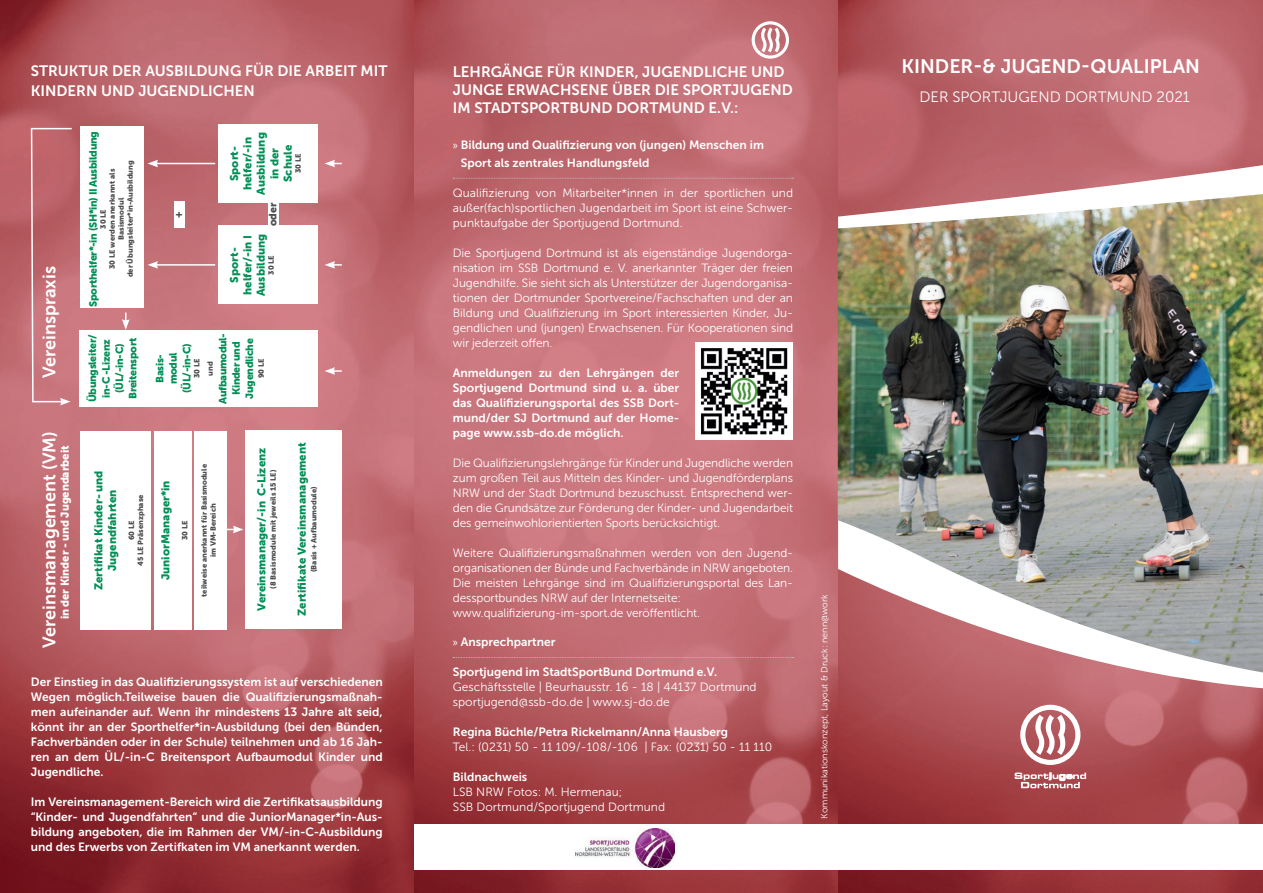
<style>
.page{position:relative;width:1263px;height:893px;background:#fff}
.page>*{position:absolute;margin:0;border:0;box-sizing:border-box;transform-origin:0 0}
.t1{font:19.5px "Museo Sans 700";color:#fff}
.t2{font:18px "Museo Sans 700";color:#fff}
.t3{font:15px/18px "Museo Sans 700";color:#fff}
.t4{font:15px "Museo Sans 300";color:#fff}
.t5{font:12px/15px "Museo Sans 300";letter-spacing:-.01em;color:#fff;text-align:justify}
.t6{font:12px/15px "Museo Sans 700";color:#fff;text-align:justify}
.t7{font:11.25px/13.5px "Museo Sans 900";color:#008f55;text-align:center}
.t8{font:11.25px "Museo Sans 900";letter-spacing:-.005em;color:#fff}
.t9{font:10.5px/13.5px "Museo Sans 900";letter-spacing:-.03em;color:#008f55;text-align:center}
.t10{font:10.5px "Museo Sans 900";color:#4b4c4d}
.t11{font:9px "Museo Sans 300";color:#fff}
.t12{font:7.5px/9px "Museo Sans 900";color:#4b4c4d;text-align:center}
.s1{font-family:"Myriad Pro"}
</style>
<div class="page">
<img style="left:838px;top:0;width:425px;height:893px">
<img style="left:414px;top:0;width:424px;height:893px">
<svg style="left:453px;top:178px;width:341px;height:1px"></svg>
<svg style="left:453px;top:657px;width:341px;height:1px"></svg>
<svg style="left:752px;top:21px;width:37px;height:38px"></svg>
<div style="left:412px;top:825px;width:851px;height:45px;background:#fff"></div>
<img style="left:0;top:0;width:414px;height:893px">
<svg style="left:1020px;top:705px;width:60px;height:60px"></svg>
<svg style="left:1014px;top:772px;width:72px;height:16px"></svg>
<svg style="left:838px;top:672px;width:425px;height:19px;background:#c4777d"></svg>
<svg style="left:838px;top:163px;width:425px;height:31px;fill:#be696f"></svg>
<img style="left:838px;top:194px;width:425px;height:478px">
<img style="left:575px;top:828px;width:99px;height:40px">
<img style="left:695px;top:343px;width:97px;height:97px">
<div style="left:154px;top:431px;width:37px;height:198px;background:#fff"></div>
<div style="left:194px;top:431px;width:33px;height:198px;background:#fff"></div>
<div style="left:80px;top:431px;width:70px;height:198px;background:#fff"></div>
<div style="left:246px;top:431px;width:96px;height:198px;background:#fff"></div>
<div style="left:219px;top:225px;width:99px;height:79px;background:#fff"></div>
<div style="left:219px;top:124px;width:99px;height:79px;background:#fff"></div>
<div style="left:80px;top:330px;width:238px;height:77px;background:#fff"></div>
<div style="left:80px;top:127px;width:64px;height:181px;background:#fff"></div>
<hr style="left:156px;top:264px;width:59px;height:2px;background:#fff">
<svg style="left:148px;top:261px;width:10px;height:8px"></svg>
<svg style="left:30px;top:127px;width:43px;height:278px;background:#c47278"></svg>
<svg style="left:227px;top:526px;width:16px;height:7px"></svg>
<svg style="left:325px;top:367px;width:17px;height:8px"></svg>
<hr style="left:156px;top:163px;width:59px;height:1px;background:#fff">
<svg style="left:148px;top:160px;width:10px;height:7px"></svg>
<svg style="left:325px;top:261px;width:17px;height:8px"></svg>
<svg style="left:325px;top:160px;width:17px;height:7px"></svg>
<svg style="left:122px;top:313px;width:8px;height:17px"></svg>
<div style="left:269px;top:201px;width:10px;height:27px;background:#fff"></div>
<div style="left:174px;top:201px;width:10px;height:27px;background:#fff"></div>
<p class="t3" style="left:31px;top:62px;width:358px;line-height:19.2px">STRUKTUR DER AUSBILDUNG FÜR DIE ARBEIT MIT<br>KINDERN UND JUGENDLICHEN</p>
<h2 class="t2" style="left:39px;top:378px;width:114px;rotate:-90deg">Vereinspraxis</h2>
<h2 class="t2" style="left:39px;top:648px;width:218px;rotate:-90deg">Vereinsmanagement (VM)</h2>
<p class="t8" style="left:59px;top:619px;width:176px;rotate:-90deg">in der Kinder - und Jugendarbeit</p>
<p class="t9" style="left:86px;top:307px;width:177px;rotate:-90deg">Sporthelfer*-in (SH*in) II Ausbildung</p>
<p class="t12" style="left:99px;top:277px;width:119px;rotate:-90deg">30 LE<br>30 LE werden anerkannt als<br>Basismodul<br>der Übungsleiter*in-Ausbildung</p>
<p class="t10" style="left:172px;top:218px;width:8px;rotate:-90deg">+</p>
<p class="t7" style="left:227px;top:195px;width:64px;rotate:-90deg">Sport&shy;helfer/-in<br>Ausbildung in der<br>Schule</p>
<p class="t12" style="left:294px;top:173px;width:21px;rotate:-90deg">30 LE</p>
<p class="t10" style="left:267px;top:226px;width:25px;rotate:-90deg">oder</p>
<p class="t7" style="left:227px;top:296px;width:64px;rotate:-90deg">Sport&shy;helfer/-in I<br>Ausbildung</p>
<p class="t12" style="left:267px;top:275px;width:21px;rotate:-90deg">30 LE</p>
<p class="t9" style="left:216px;top:404px;width:73px;rotate:-90deg">Aufbaumodul-<br>Kinder und<br>Jugendliche</p>
<p class="t9" style="left:86px;top:402px;width:69px;rotate:-90deg">Übungsleiter/ in-C -Lizenz (ÜL/-in-C)<br>Breitensport</p>
<p class="t9" style="left:153px;top:393px;width:51px;rotate:-90deg">Basis&shy;modul (ÜL/-in-C)</p>
<p class="t12" style="left:257px;top:378px;width:21px;rotate:-90deg">90 LE</p>
<p class="t12" style="left:190px;top:378px;width:21px;line-height:13.5px;rotate:-90deg">30 LE und</p>
<p class="t7" style="left:92px;top:590px;width:122px;rotate:-90deg">Zertifikat Kinder- und<br>Jugendfahrten</p>
<p class="t12" style="left:127px;top:566px;width:73px;rotate:-90deg">60 LE<br>45 LE Präsenzphase</p>
<p class="t7" style="left:159px;top:580px;width:102px;rotate:-90deg">JuniorManager*in</p>
<p class="t12" style="left:180px;top:540px;width:21px;rotate:-90deg">30 LE</p>
<p class="t12" style="left:200px;top:597px;width:134px;rotate:-90deg">teilweise anerkannt für Basismodule im VM-Bereich</p>
<p class="t7" style="left:255px;top:611px;width:164px;rotate:-90deg">Vereinsmanager/-in C-Lizenz</p>
<p class="t12" style="left:269px;top:589px;width:121px;rotate:-90deg">(8 Basismodule mit jeweils 15 LE)</p>
<p class="t7" style="left:295px;top:616px;width:175px;rotate:-90deg">Zertifikate Vereinsmanagement</p>
<p class="t12" style="left:309px;top:572px;width:87px;rotate:-90deg">(Basis + Aufbaumodule)</p>
<p class="t6" style="left:31px;top:674px;width:353px">Der Einstieg in das Qualifizierungssystem ist auf verschiedenen Wegen möglich.Teilweise bauen die Qualifizierungsmaßnah&shy;men aufeinander auf. Wenn ihr mindestens 13 Jahre alt seid, könnt ihr an der Sporthelfer*in-Ausbildung (bei den Bünden, Fachverbänden oder in der Schule) teilnehmen und ab 16 Jah&shy;ren an dem ÜL/-in-C Breitensport Aufbaumodul Kinder und Jugendliche.</p>
<p class="t6" style="left:31px;top:794px;width:353px">Im Vereinsmanagement-Bereich wird die Zertifikatsausbildung “Kinder- und Jugendfahrten“ und die JuniorManager*in-Aus&shy;bildung angeboten, die im Rahmen der VM/-in-C-Ausbildung und des Erwerbs von Zertifkaten im VM anerkannt werden.</p>
<p class="t3" style="left:453px;top:63px;width:342px">LEHRGÄNGE FÜR KINDER, JUGENDLICHE UND<br>JUNGE ERWACHSENE ÜBER DIE SPORTJUGEND<br>IM STADTSPORTBUND DORTMUND E. V.:</p>
<p class="t6" style="left:461px;top:136px;width:305px;line-height:18px;text-indent:-8px"><span class="s1">»</span> Bildung und Qualifizierung von (jungen) Menschen im<br>Sport als zentrales Handlungsfeld</p>
<p class="t5" style="left:453px;top:186px;width:342px">Qualifizierung von Mitarbeiter*innen in der sportlichen und außer(fach)sportlichen Jugendarbeit im Sport ist eine Schwer&shy;punktaufgabe der Sportjugend Dortmund.</p>
<p class="t5" style="left:453px;top:246px;width:342px">Die Sportjugend Dortmund ist als eigenständige Jugendorga&shy;nisation im SSB Dortmund e. V. anerkannter Träger der freien Jugendhilfe. Sie sieht sich als Unterstützer der Jugendorganisa&shy;tionen der Dortmunder Sportvereine/Fachschaften und der an Bildung und Qualifizierung im Sport interessierten Kinder, Ju&shy;gendlichen und (jungen) Erwachsenen. Für Kooperationen sind wir jederzeit offen.</p>
<p class="t6" style="left:453px;top:366px;width:228px">Anmeldungen zu den Lehrgängen der Sportjugend Dortmund sind u. a. über das Qualifizierungsportal des SSB Dort&shy;mund/der SJ Dortmund auf der Home&shy;page www.ssb-do.de möglich.</p>
<p class="t5" style="left:453px;top:456px;width:342px">Die Qualifizierungslehrgänge für Kinder und Jugendliche werden zum großen Teil aus Mitteln des Kinder- und Jugendförderplans NRW und der Stadt Dortmund bezuschusst. Entsprechend wer&shy;den die Grundsätze zur Förderung der Kinder- und Jugendarbeit des gemeinwohlorientierten Sports berücksichtigt.</p>
<p class="t5" style="left:453px;top:546px;width:342px;text-align:left">Weitere Qualifizierungsmaßnahmen werden von den Jugend&shy;organisationen der Bünde und Fachverbände in NRW angeboten.<br>Die meisten Lehrgänge sind im Qualifizierungsportal des Lan&shy;dessportbundes NRW auf der Internetseite: www.qualifizierung-im-sport.de veröffentlicht.</p>
<p class="t6" style="left:453px;top:635px;width:104px"><span class="s1">»</span> Ansprechpartner</p>
<p class="t6" style="left:453px;top:665px;width:266px">Sportjugend im StadtSportBund Dortmund e. V.</p>
<p class="t5" style="left:453px;top:680px;width:305px">Geschäftsstelle | Beurhausstr. 16 - 18 | 44137 Dortmund sportjugend@ssb-do.de | www.sj-do.de</p>
<p class="t6" style="left:453px;top:725px;width:277px">Regina Büchle/Petra Rickelmann/Anna Hausberg</p>
<p class="t5" style="left:453px;top:740px;width:321px">Tel.: (0231) 50 - 11 109/-108/-106 | Fax: (0231) 50 - 11 110</p>
<p class="t6" style="left:453px;top:770px;width:76px">Bildnachweis</p>
<p class="t5" style="left:453px;top:785px;width:214px">LSB NRW Fotos: M. Hermenau;<br>SSB Dortmund/Sportjugend Dortmund</p>
<p class="t11" style="left:819px;top:819px;width:226px;rotate:-90deg">Kommunikationskonzept, Layout &amp; Druck: nenn@work</p>
<h1 class="t1" style="left:901px;top:56px;width:300px">KINDER-&amp; JUGEND-QUALIPLAN</h1>
<p class="t4" style="left:919px;top:89px;width:272px">DER SPORTJUGEND DORTMUND 2021</p>
</div>
